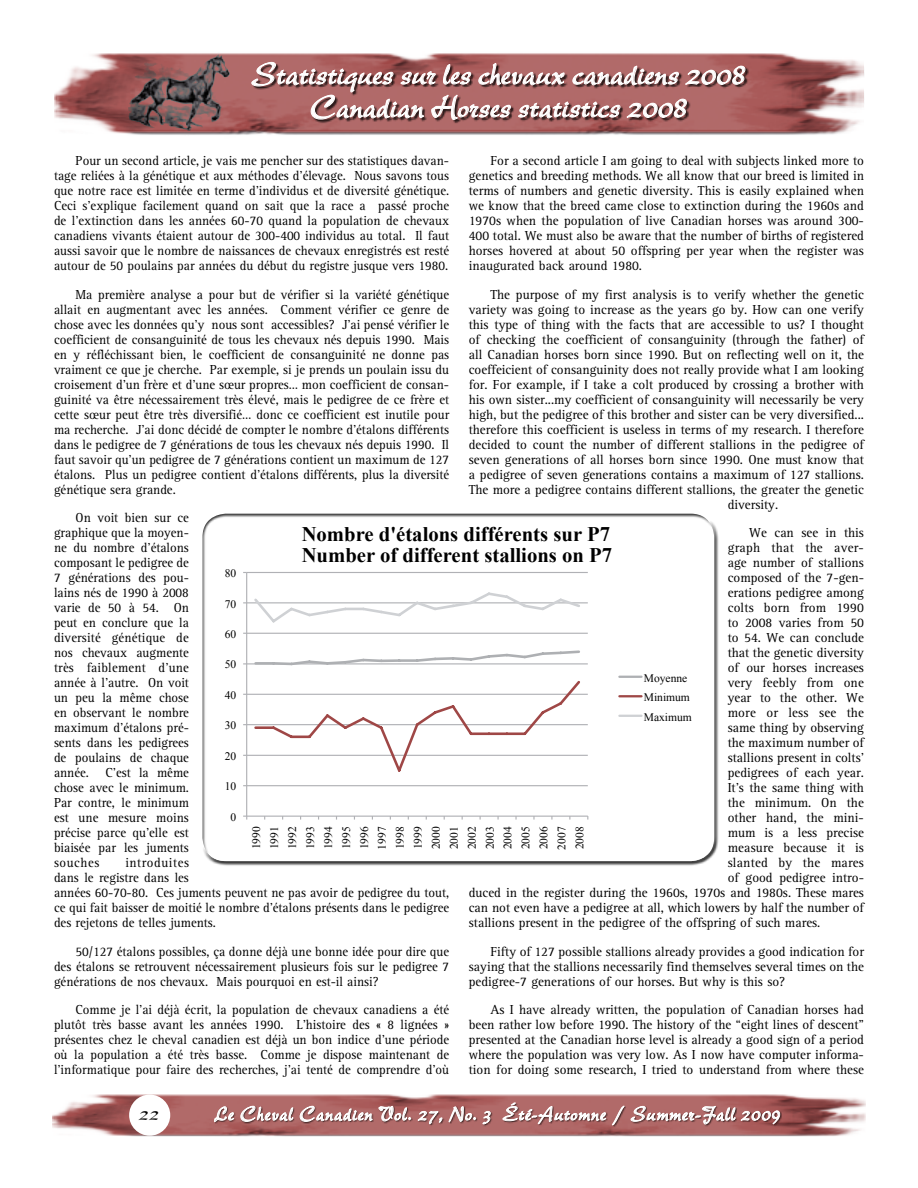
<style>
.page{position:relative;width:918px;height:1188px;background:#fff}
.page>*{position:absolute;margin:0;border:0;box-sizing:border-box;transform-origin:0 0}
.t1{font:33px/33px "New Berolina";color:#fff;text-align:center;scale:.95 1}
.t2{font:21px "New Berolina";letter-spacing:.05em;color:#fff;scale:.9 1}
.t3{font:21px "New Berolina";color:#000}
.t4{font:700 20.7px/21.9px "Times New Roman";color:#000}
.t5{font:13.5px/15px "Rotis Serif";color:#000;text-align:justify;scale:.95 1}
.t6{font:13.5px/15px "Rotis Serif";color:#000;text-align:justify}
.t7{font:11.55px/18px "Times New Roman";color:#000;text-align:justify}
</style>
<div class="page">
<img style="left:53px;top:1094px;width:813px;height:42px">
<div style="left:215px;top:1104px;width:703px;height:46px;background:#000;opacity:.75"></div>
<svg style="left:214px;top:1106px;width:20px;height:16px"></svg>
<svg style="left:240px;top:1106px;width:53px;height:16px"></svg>
<svg style="left:300px;top:1105px;width:191px;height:20px;background:#b37f7e"></svg>
<svg style="left:502px;top:1103px;width:104px;height:21px;background:#b68483"></svg>
<svg style="left:612px;top:1105px;width:168px;height:21px;background:#b37e7e"></svg>
<div style="left:129px;top:1095px;width:41px;height:41px;background:#fff;border-radius:50%"></div>
<img style="left:54px;top:53px;width:806px;height:82px">
<img style="left:122px;top:53px;width:113px;height:82px">
<div style="left:254px;top:64px;width:664px;height:88px;background:#000;opacity:.75"></div>
<svg style="left:251px;top:61px;width:495px;height:60px;background:#a87272"></svg>
<div style="left:192px;top:504px;width:532px;height:367px;background:#000;opacity:.75"></div>
<h1 class="t1" style="left:251px;top:57px;width:522px">Statistiques sur les chevaux canadiens 2008<br>Canadian Horses statistics 2008</h1>
<p class="t5" style="left:54px;top:154px;width:418px;text-indent:22px">Pour un second article, je vais me pencher sur des statistiques davan&shy;tage reliées à la génétique et aux méthodes d’élevage. Nous savons tous que notre race est limitée en terme d’individus et de diversité génétique.<br>Ceci s’explique facilement quand on sait que la race a passé proche de l’extinction dans les années 60-70 quand la population de chevaux canadiens vivants étaient autour de 300-400 individus au total. Il faut aussi savoir que le nombre de naissances de chevaux enregistrés est resté autour de 50 poulains par années du début du registre jusque vers 1980.</p>
<p class="t5" style="left:54px;top:287px;width:418px;text-indent:22px">Ma première analyse a pour but de vérifier si la variété génétique allait en augmentant avec les années. Comment vérifier ce genre de chose avec les données qu’y nous sont accessibles? J’ai pensé vérifier le coefficient de consanguinité de tous les chevaux nés depuis 1990. Mais en y réfléchissant bien, le coefficient de consanguinité ne donne pas vraiment ce que je cherche. Par exemple, si je prends un poulain issu du croisement d’un frère et d’une sœur propres… mon coefficient de consan&shy;guinité va être nécessairement très élevé, mais le pedigree de ce frère et cette sœur peut être très diversifié… donc ce coefficient est inutile pour ma recherche. J’ai donc décidé de compter le nombre d’étalons différents dans le pedigree de 7 générations de tous les chevaux nés depuis 1990. Il faut savoir qu’un pedigree de 7 générations contient un maximum de 127 étalons. Plus un pedigree contient d’étalons différents, plus la diversité génétique sera grande.</p>
<p class="t5" style="left:54px;top:511px;width:144px;text-indent:22px">On voit bien sur ce graphique que la moyen&shy;ne du nombre d’étalons composant le pedigree de 7 générations des pou&shy;lains nés de 1990 à 2008 varie de 50 à 54. On peut en conclure que la diversité génétique de nos chevaux augmente très faiblement d’une année à l’autre. On voit un peu la même chose en observant le nombre maximum d’étalons pré&shy;sents dans les pedigrees de poulains de chaque année. C’est la même chose avec le minimum.<br>Par contre, le minimum est une mesure moins précise parce qu’elle est biaisée par les juments souches</p>
<p class="t6" style="left:469px;top:154px;width:397px;text-indent:22px">For a second article I am going to deal with subjects linked more to genetics and breeding methods. We all know that our breed is limited in terms of numbers and genetic diversity. This is easily explained when we know that the breed came close to extinction during the 1960s and 1970s when the population of live Canadian horses was around 300- 400 total. We must also be aware that the number of births of registered horses hovered at about 50 offspring per year when the register was inaugurated back around 1980.</p>
<p class="t6" style="left:490px;top:287px;width:375px">The purpose of my first analysis is to verify whether the genetic</p>
<p class="t6" style="left:469px;top:302px;width:397px">variety was going to increase as the years go by. How can one verify</p>
<p class="t6" style="left:469px;top:317px;width:397px">this type of thing with the facts that are accessible to us? I thought</p>
<p class="t6" style="left:469px;top:332px;width:397px">of checking the coefficient of consanguinity (through the father) of</p>
<p class="t6" style="left:469px;top:347px;width:397px">all Canadian horses born since 1990. But on reflecting well on it, the</p>
<p class="t6" style="left:469px;top:362px;width:397px">coeffeicient of consanguinity does not really provide what I am looking</p>
<p class="t6" style="left:469px;top:377px;width:397px">for. For example, if I take a colt produced by crossing a brother with</p>
<p class="t6" style="left:469px;top:392px;width:397px">his own sister...my coefficient of consanguinity will necessarily be very</p>
<p class="t6" style="left:469px;top:407px;width:397px">high, but the pedigree of this brother and sister can be very diversified...</p>
<p class="t6" style="left:469px;top:422px;width:397px">therefore this coefficient is useless in terms of my research. I therefore</p>
<p class="t6" style="left:469px;top:437px;width:397px">decided to count the number of different stallions in the pedigree of</p>
<p class="t6" style="left:469px;top:452px;width:397px">seven generations of all horses born since 1990. One must know that</p>
<p class="t6" style="left:469px;top:467px;width:397px">a pedigree of seven generations contains a maximum of 127 stallions.</p>
<p class="t6" style="left:469px;top:482px;width:397px">The more a pedigree contains different stallions, the greater the genetic</p>
<p class="t6" style="left:728px;top:497px;width:52px">diversity.</p>
<p class="t6" style="left:749px;top:526px;width:116px">We can see in this</p>
<p class="t6" style="left:728px;top:541px;width:138px">graph that the aver-</p>
<p class="t6" style="left:728px;top:556px;width:138px">age number of stallions</p>
<p class="t6" style="left:728px;top:571px;width:138px">composed of the 7-gen-</p>
<p class="t6" style="left:728px;top:586px;width:138px">erations pedigree among</p>
<p class="t6" style="left:728px;top:601px;width:138px">colts born from 1990</p>
<p class="t6" style="left:728px;top:616px;width:138px">to 2008 varies from 50</p>
<p class="t6" style="left:728px;top:631px;width:138px">to 54. We can conclude</p>
<p class="t6" style="left:728px;top:646px;width:138px">that the genetic diversity</p>
<p class="t6" style="left:728px;top:661px;width:138px">of our horses increases</p>
<p class="t6" style="left:728px;top:676px;width:138px">very feebly from one</p>
<p class="t6" style="left:728px;top:691px;width:138px">year to the other. We</p>
<p class="t6" style="left:728px;top:706px;width:138px">more or less see the</p>
<p class="t6" style="left:728px;top:721px;width:138px">same thing by observing</p>
<p class="t6" style="left:728px;top:736px;width:138px">the maximum number of</p>
<p class="t6" style="left:728px;top:751px;width:138px">stallions present in colts’</p>
<p class="t6" style="left:728px;top:766px;width:138px">pedigrees of each year.</p>
<p class="t6" style="left:728px;top:781px;width:138px">It’s the same thing with</p>
<p class="t6" style="left:728px;top:796px;width:138px">the minimum. On the</p>
<p class="t6" style="left:728px;top:811px;width:138px">other hand, the mini-</p>
<p class="t6" style="left:728px;top:826px;width:138px">mum is a less precise</p>
<p class="t6" style="left:728px;top:841px;width:138px">measure because it is</p>
<p class="t6" style="left:728px;top:856px;width:138px">slanted by the mares</p>
<p class="t6" style="left:728px;top:871px;width:138px">of good pedigree intro-</p>
<p class="t6" style="left:469px;top:886px;width:397px">duced in the register during the 1960s, 1970s and 1980s. These mares</p>
<p class="t6" style="left:469px;top:901px;width:397px">can not even have a pedigree at all, which lowers by half the number of</p>
<p class="t6" style="left:469px;top:916px;width:353px">stallions present in the pedigree of the offspring of such mares.</p>
<p class="t6" style="left:469px;top:944px;width:397px;text-indent:22px">Fifty of 127 possible stallions already provides a good indication for saying that the stallions necessarily find themselves several times on the pedigree-7 generations of our horses. But why is this so?</p>
<p class="t6" style="left:469px;top:1003px;width:397px;text-indent:22px">As I have already written, the population of Canadian horses had been rather low before 1990. The history of the “eight lines of descent” presented at the Canadian horse level is already a good sign of a period where the population was very low. As I now have computer informa&shy;tion for doing some research, I tried to understand from where these</p>
<h3 class="t4" style="left:302px;top:523px;width:312px">Nombre d'étalons différents sur P7<br>Number of different stallions on P7</h3>
<p class="t7" style="left:225px;top:564px;width:13px">80</p>
<p class="t7" style="left:225px;top:595px;width:13px">70</p>
<p class="t7" style="left:225px;top:625px;width:13px">60</p>
<p class="t7" style="left:225px;top:655px;width:13px">50</p>
<p class="t7" style="left:644px;top:668px;width:49px;line-height:19.5px;text-align:left">Moyenne<br>Minimum<br>Maximum</p>
<p class="t7" style="left:225px;top:686px;width:13px">40</p>
<p class="t7" style="left:225px;top:716px;width:13px">30</p>
<p class="t7" style="left:225px;top:747px;width:13px">20</p>
<p class="t7" style="left:225px;top:777px;width:13px">10</p>
<p class="t7" style="left:231px;top:808px;width:7px">0</p>
<p class="t7" style="left:247px;top:850px;width:25px;rotate:-90deg">1990<br>1991<br>1992<br>1993<br>1994<br>1995<br>1996<br>1997<br>1998<br>1999<br>2000<br>2001<br>2002<br>2003<br>2004<br>2005<br>2006<br>2007<br>2008</p>
<p class="t5" style="left:54px;top:856px;width:418px;text-align:left;text-indent:71px">introduites<br>dans le registre dans les<br>années 60-70-80. Ces juments peuvent ne pas avoir de pedigree du tout, ce qui fait baisser de moitié le nombre d’étalons présents dans le pedigree des rejetons de telles juments.</p>
<p class="t5" style="left:54px;top:944px;width:418px;text-indent:22px">50/127 étalons possibles, ça donne déjà une bonne idée pour dire que des étalons se retrouvent nécessairement plusieurs fois sur le pedigree 7 générations de nos chevaux. Mais pourquoi en est-il ainsi?</p>
<p class="t5" style="left:54px;top:1003px;width:418px;text-indent:22px">Comme je l’ai déjà écrit, la population de chevaux canadiens a été plutôt très basse avant les années 1990. L’histoire des « 8 lignées » présentes chez le cheval canadien est déjà un bon indice d’une période où la population a été très basse. Comme je dispose maintenant de l’informatique pour faire des recherches, j’ai tenté de comprendre d’où</p>
<h2 class="t3" style="left:139px;top:1101px;width:22px">22</h2>
<h2 class="t2" style="left:214px;top:1101px;width:630px">Le Cheval Canadien Vol. 27, No. 3 Été-Automne / Summer-Fall 2009</h2>
</div>
